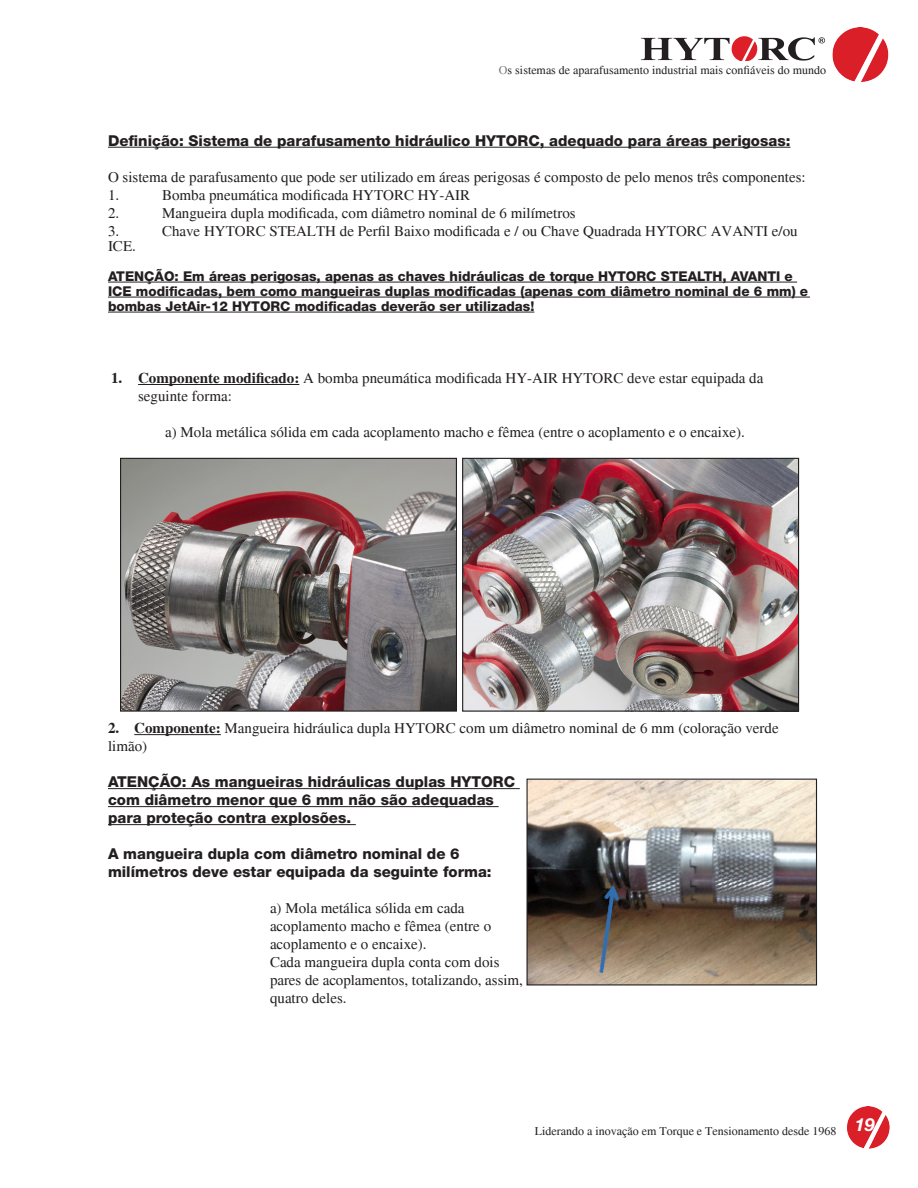
<style>
.page{position:relative;width:918px;height:1188px;background:#fff}
.page>*{position:absolute;margin:0;border:0;box-sizing:border-box;transform-origin:0 0}
.t1{font:italic 700 18px "Helvetica Neue LT Std";color:#fff}
.Index_Level_1{font:15px/18px "Times";color:#231f20}
.Index_Level_1-2{font:800 15px/18px "Helvetica Neue LT Std";color:#231f20}
.Index_Level_1-3{font:800 13.5px/15px "Helvetica Neue LT Std";color:#231f20}
.t2{font:12px "Times";color:#231f20}
.s1{color:#797979}
.s2{font-weight:700}
</style>
<div class="page">
<img style="left:847px;top:1106px;width:43px;height:43px">
<img style="left:832px;top:27px;width:57px;height:55px">
<svg style="left:641px;top:36px;width:184px;height:24px"></svg>
<hr style="left:108px;top:147px;width:682px;height:1px;background:#231f20">
<img style="left:122px;top:460px;width:333px;height:250px">
<div style="left:120px;top:458px;width:337px;height:254px;border:1px solid #231f20"></div>
<img style="left:464px;top:460px;width:333px;height:250px">
<div style="left:462px;top:458px;width:337px;height:254px;border:1px solid #231f20"></div>
<hr style="left:138px;top:384px;width:161px;height:1px;background:#231f20">
<hr style="left:108px;top:282px;width:689px;height:1px;background:#231f20">
<hr style="left:108px;top:297px;width:702px;height:1px;background:#231f20">
<hr style="left:108px;top:312px;width:426px;height:1px;background:#231f20">
<hr style="left:134px;top:734px;width:87px;height:1px;background:#231f20">
<hr style="left:108px;top:788px;width:412px;height:1px;background:#231f20">
<hr style="left:108px;top:806px;width:391px;height:1px;background:#231f20">
<hr style="left:108px;top:824px;width:248px;height:1px;background:#231f20">
<img style="left:528px;top:781px;width:287px;height:203px">
<div style="left:526px;top:779px;width:291px;height:207px;border:1px solid #231f20"></div>
<p class="t2" style="left:499px;top:63px;width:329px"><span class="s1">O</span>s sistemas de aparafusamento industrial mais confiáveis do mundo</p>
<p class="Index_Level_1-2" style="left:108px;top:131px;width:684px">Definição: Sistema de parafusamento hidráulico HYTORC, adequado para áreas perigosas:</p>
<p class="Index_Level_1" style="left:108px;top:168px;width:699px">O sistema de parafusamento que pode ser utilizado em áreas perigosas é composto de pelo menos três componentes:</p>
<p class="Index_Level_1" style="left:108px;top:186px;width:13px">1.</p>
<p class="Index_Level_1" style="left:162px;top:186px;width:310px">Bomba pneumática modificada HYTORC HY-AIR</p>
<p class="Index_Level_1" style="left:108px;top:204px;width:13px">2.</p>
<p class="Index_Level_1" style="left:162px;top:204px;width:415px">Mangueira dupla modificada, com diâmetro nominal de 6 milímetros</p>
<p class="Index_Level_1" style="left:108px;top:222px;width:13px">3.</p>
<p class="Index_Level_1" style="left:162px;top:222px;width:637px">Chave HYTORC STEALTH de Perfil Baixo modificada e / ou Chave Quadrada HYTORC AVANTI e/ou</p>
<p class="Index_Level_1" style="left:108px;top:237px;width:29px">ICE.</p>
<p class="Index_Level_1-3" style="left:108px;top:268px;width:702px">ATENÇÃO: Em áreas perigosas, apenas as chaves hidráulicas de torque HYTORC STEALTH, AVANTI e<br>ICE modificadas, bem como mangueiras duplas modificadas (apenas com diâmetro nominal de 6 mm) e bombas JetAir-12 HYTORC modificadas deverão ser utilizadas!</p>
<p class="Index_Level_1" style="left:138px;top:369px;width:627px;text-indent:-27px"><span class="s2">1. Componente modificado:</span> A bomba pneumática modificada HY-AIR HYTORC deve estar equipada da seguinte forma:</p>
<p class="Index_Level_1" style="left:165px;top:423px;width:581px">a) Mola metálica sólida em cada acoplamento macho e fêmea (entre o acoplamento e o encaixe).</p>
<p class="Index_Level_1" style="left:108px;top:719px;width:672px"><span class="s2">2. Componente:</span> Mangueira hidráulica dupla HYTORC com um diâmetro nominal de 6 mm (coloração verde limão)</p>
<p class="Index_Level_1-2" style="left:108px;top:773px;width:409px">ATENÇÃO: As mangueiras hidráulicas duplas HYTORC com diâmetro menor que 6 mm não são adequadas para proteção contra explosões.</p>
<p class="Index_Level_1-2" style="left:108px;top:845px;width:385px">A mangueira dupla com diâmetro nominal de 6 milímetros deve estar equipada da seguinte forma:</p>
<p class="Index_Level_1" style="left:270px;top:899px;width:254px">a) Mola metálica sólida em cada acoplamento macho e fêmea (entre o acoplamento e o encaixe).<br>Cada mangueira dupla conta com dois pares de acoplamentos, totalizando, assim, quatro deles.</p>
<p class="t2" style="left:535px;top:1124px;width:303px">Liderando a inovação em Torque e Tensionamento desde 1968</p>
<p class="t1" style="left:855px;top:1114px;width:22px">19</p>
</div>
